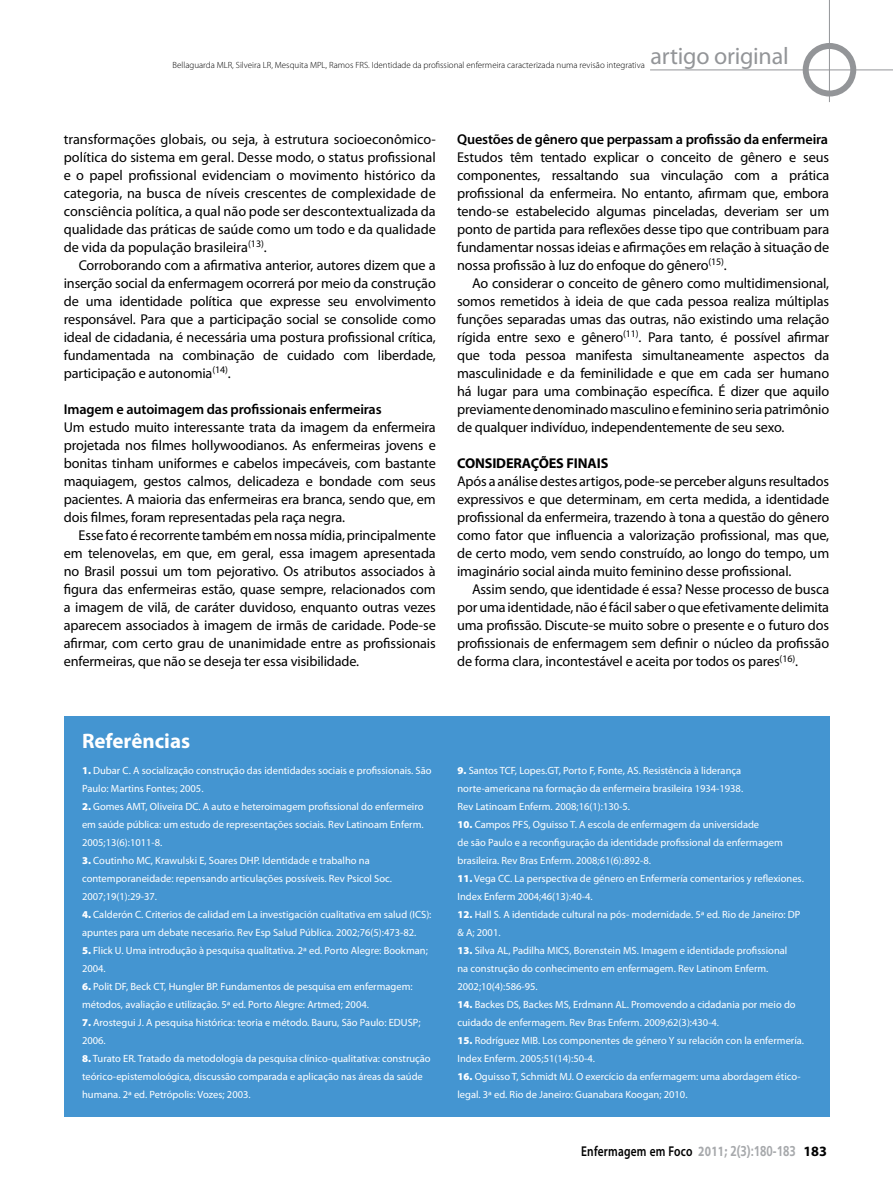
<style>
.page{position:relative;width:893px;height:1191px;background:#fff}
.page>*{position:absolute;margin:0;border:0;box-sizing:border-box;transform-origin:0 0}
.t1{font:24px "Myriad Pro";letter-spacing:-.01em;color:#939598}
.t2{font:700 21px "Myriad Pro";color:#fff}
.t3{font:14.25px/18px "Myriad Pro";letter-spacing:-.01em;color:#000;text-align:justify}
.t4{font:600 14.25px "Myriad Pro";letter-spacing:-.01em;color:#000}
.t5{font:600 14.25px "Myriad Pro";letter-spacing:.02em;color:#000;scale:.8 1}
.t6{font:700 14.25px "Myriad Pro";letter-spacing:-.01em;color:#000}
.t7{font:10.5px/18px "Myriad Pro";color:#fff}
.t8{font:300 9px "Myriad Pro";color:#000}
.s1{font-weight:900}
.s2{font-weight:700;color:#a7a9ac}
.s3{font-family:"Frutiger";font-weight:700;color:#a7a9ac}
.s4{font-weight:700}
</style>
<div class="page">
<svg style="left:806px;top:46px;width:47px;height:47px"></svg>
<div style="left:803px;top:43px;width:53px;height:53px;border:6px solid #939598;border-radius:50%"></div>
<hr style="left:650px;top:70px;width:243px;height:1px;background:#939598">
<hr style="left:829px;top:0;width:1px;height:102px;background:#939598">
<div style="left:64px;top:716px;width:765px;height:400px;background:#4495d1"></div>
<h1 class="t1" style="left:651px;top:41px;width:140px">artigo original</h1>
<p class="t8" style="left:173px;top:60px;width:474px">Bellaguarda MLR, Silveira LR, Mesquita MPL, Ramos FRS. Identidade da profissional enfermeira caracterizada numa revisão integrativa</p>
<p class="t3" style="left:64px;top:130px;width:374px">transformações globais, ou seja, à estrutura socioeconômico&shy;política do sistema em geral. Desse modo, o status profissional e o papel profissional evidenciam o movimento histórico da categoria, na busca de níveis crescentes de complexidade de consciência política, a qual não pode ser descontextualizada da qualidade das práticas de saúde como um todo e da qualidade de vida da população brasileira<sup>(13)</sup>.</p>
<p class="t3" style="left:64px;top:256px;width:374px;text-indent:15px">Corroborando com a afirmativa anterior, autores dizem que a inserção social da enfermagem ocorrerá por meio da construção de uma identidade política que expresse seu envolvimento responsável. Para que a participação social se consolide como ideal de cidadania, é necessária uma postura profissional crítica, fundamentada na combinação de cuidado com liberdade, participação e autonomia<sup>(14)</sup>.</p>
<p class="t4" style="left:64px;top:400px;width:319px">Imagem e autoimagem das profissionais enfermeiras</p>
<p class="t3" style="left:64px;top:418px;width:374px">Um estudo muito interessante trata da imagem da enfermeira projetada nos filmes hollywoodianos. As enfermeiras jovens e bonitas tinham uniformes e cabelos impecáveis, com bastante maquiagem, gestos calmos, delicadeza e bondade com seus pacientes. A maioria das enfermeiras era branca, sendo que, em dois filmes, foram representadas pela raça negra.</p>
<p class="t3" style="left:64px;top:526px;width:374px;text-indent:15px">Esse fato é recorrente também em nossa mídia, principalmente em telenovelas, em que, em geral, essa imagem apresentada no Brasil possui um tom pejorativo. Os atributos associados à figura das enfermeiras estão, quase sempre, relacionados com a imagem de vilã, de caráter duvidoso, enquanto outras vezes aparecem associados à imagem de irmãs de caridade. Pode-se afirmar, com certo grau de unanimidade entre as profissionais enfermeiras, que não se deseja ter essa visibilidade.</p>
<p class="t4" style="left:457px;top:130px;width:373px">Questões de gênero que perpassam a profissão da enfermeira</p>
<p class="t3" style="left:457px;top:148px;width:374px">Estudos têm tentado explicar o conceito de gênero e seus componentes, ressaltando sua vinculação com a prática profissional da enfermeira. No entanto, afirmam que, embora tendo-se estabelecido algumas pinceladas, deveriam ser um ponto de partida para reflexões desse tipo que contribuam para fundamentar nossas ideias e afirmações em relação à situação de nossa profissão à luz do enfoque do gênero<sup>(15)</sup>.</p>
<p class="t3" style="left:457px;top:274px;width:374px;text-indent:15px">Ao considerar o conceito de gênero como multidimensional, somos remetidos à ideia de que cada pessoa realiza múltiplas funções separadas umas das outras, não existindo uma relação rígida entre sexo e gênero<sup>(11)</sup>. Para tanto, é possível afirmar que toda pessoa manifesta simultaneamente aspectos da masculinidade e da feminilidade e que em cada ser humano há lugar para uma combinação específica. É dizer que aquilo previamente denominado masculino e feminino seria patrimônio de qualquer indivíduo, independentemente de seu sexo.</p>
<p class="t6" style="left:457px;top:454px;width:153px">CONSIDERAÇÕES FINAIS</p>
<p class="t3" style="left:457px;top:472px;width:374px">Após a análise destes artigos, pode-se perceber alguns resultados expressivos e que determinam, em certa medida, a identidade profissional da enfermeira, trazendo à tona a questão do gênero como fator que influencia a valorização profissional, mas que, de certo modo, vem sendo construído, ao longo do tempo, um imaginário social ainda muito feminino desse profissional.</p>
<p class="t3" style="left:457px;top:580px;width:374px;text-indent:15px">Assim sendo, que identidade é essa? Nesse processo de busca por uma identidade, não é fácil saber o que efetivamente delimita uma profissão. Discute-se muito sobre o presente e o futuro dos profissionais de enfermagem sem definir o núcleo da profissão de forma clara, incontestável e aceita por todos os pares<sup>(16)</sup>.</p>
<h2 class="t2" style="left:82px;top:727px;width:110px">Referências</h2>
<p class="t7" style="left:82px;top:761px;width:351px"><span class="s1">1.</span> Dubar C. A socialização construção das identidades sociais e profissionais. São<br>Paulo: Martins Fontes; 2005.</p>
<p class="t7" style="left:82px;top:797px;width:343px;text-align:justify"><span class="s1">2.</span> Gomes AMT, Oliveira DC. A auto e heteroimagem profissional do enfermeiro em saúde pública: um estudo de representações sociais. Rev Latinoam Enferm.<br>2005;13(6):1011-8.</p>
<p class="t7" style="left:82px;top:851px;width:311px"><span class="s1">3.</span> Coutinho MC, Krawulski E, Soares DHP. Identidade e trabalho na contemporaneidade: repensando articulações possíveis. Rev Psicol Soc.<br>2007;19(1):29-37.</p>
<p class="t7" style="left:82px;top:905px;width:351px"><span class="s1">4.</span> Calderón C. Criterios de calidad em La investigación cualitativa em salud (ICS): apuntes para um debate necesario. Rev Esp Salud Pública. 2002;76(5):473-82.</p>
<p class="t7" style="left:82px;top:941px;width:347px"><span class="s1">5.</span> Flick U. Uma introdução à pesquisa qualitativa. 2ª ed. Porto Alegre: Bookman;<br>2004.</p>
<p class="t7" style="left:82px;top:977px;width:332px"><span class="s1">6.</span> Polit DF, Beck CT, Hungler BP. Fundamentos de pesquisa em enfermagem: métodos, avaliação e utilização. 5ª ed. Porto Alegre: Artmed; 2004.</p>
<p class="t7" style="left:82px;top:1013px;width:340px"><span class="s1">7.</span> Arostegui J. A pesquisa histórica: teoria e método. Bauru, São Paulo: EDUSP;<br>2006.</p>
<p class="t7" style="left:82px;top:1049px;width:350px"><span class="s1">8.</span> Turato ER. Tratado da metodologia da pesquisa clínico-qualitativa: construção teórico-epistemoloógica, discussão comparada e aplicação nas áreas da saúde humana. 2ª ed. Petrópolis: Vozes; 2003.</p>
<p class="t7" style="left:457px;top:761px;width:287px"><span class="s1">9.</span> Santos TCF, Lopes.GT, Porto F, Fonte, AS. Resistência à liderança norte-americana na formação da enfermeira brasileira 1934-1938.<br>Rev Latinoam Enferm. 2008;16(1):130-5.</p>
<p class="t7" style="left:457px;top:815px;width:327px"><span class="s1">10.</span> Campos PFS, Oguisso T. A escola de enfermagem da universidade<br>de são Paulo e a reconfiguração da identidade profissional da enfermagem brasileira. Rev Bras Enferm. 2008;61(6):892-8.</p>
<p class="t7" style="left:457px;top:869px;width:348px"><span class="s1">11.</span> Vega CC. La perspectiva de género en Enfermería comentarios y reflexiones.<br>Index Enferm 2004;46(13):40-4.</p>
<p class="t7" style="left:457px;top:905px;width:344px"><span class="s1">12.</span> Hall S. A identidade cultural na pós- modernidade. 5ª ed. Rio de Janeiro: DP &amp; A; 2001.</p>
<p class="t7" style="left:457px;top:941px;width:331px"><span class="s1">13.</span> Silva AL, Padilha MICS, Borenstein MS. Imagem e identidade profissional na construção do conhecimento em enfermagem. Rev Latinom Enferm.<br>2002;10(4):586-95.</p>
<p class="t7" style="left:457px;top:995px;width:340px"><span class="s1">14.</span> Backes DS, Backes MS, Erdmann AL. Promovendo a cidadania por meio do cuidado de enfermagem. Rev Bras Enferm. 2009;62(3):430-4.</p>
<p class="t7" style="left:457px;top:1031px;width:348px"><span class="s1">15.</span> Rodríguez MIB. Los componentes de género Y su relación con la enfermería.<br>Index Enferm. 2005;51(14):50-4.</p>
<p class="t7" style="left:457px;top:1067px;width:345px"><span class="s1">16.</span> Oguisso T, Schmidt MJ. O exercício da enfermagem: uma abordagem ético&shy;legal. 3ª ed. Rio de Janeiro: Guanabara Koogan; 2010.</p>
<p class="t5" style="left:581px;top:1142px;width:309px">Enfermagem em Foco <span class="s2">2011;</span> <span class="s3">2(3):180-183</span> <span class="s4">183</span></p>
</div>
